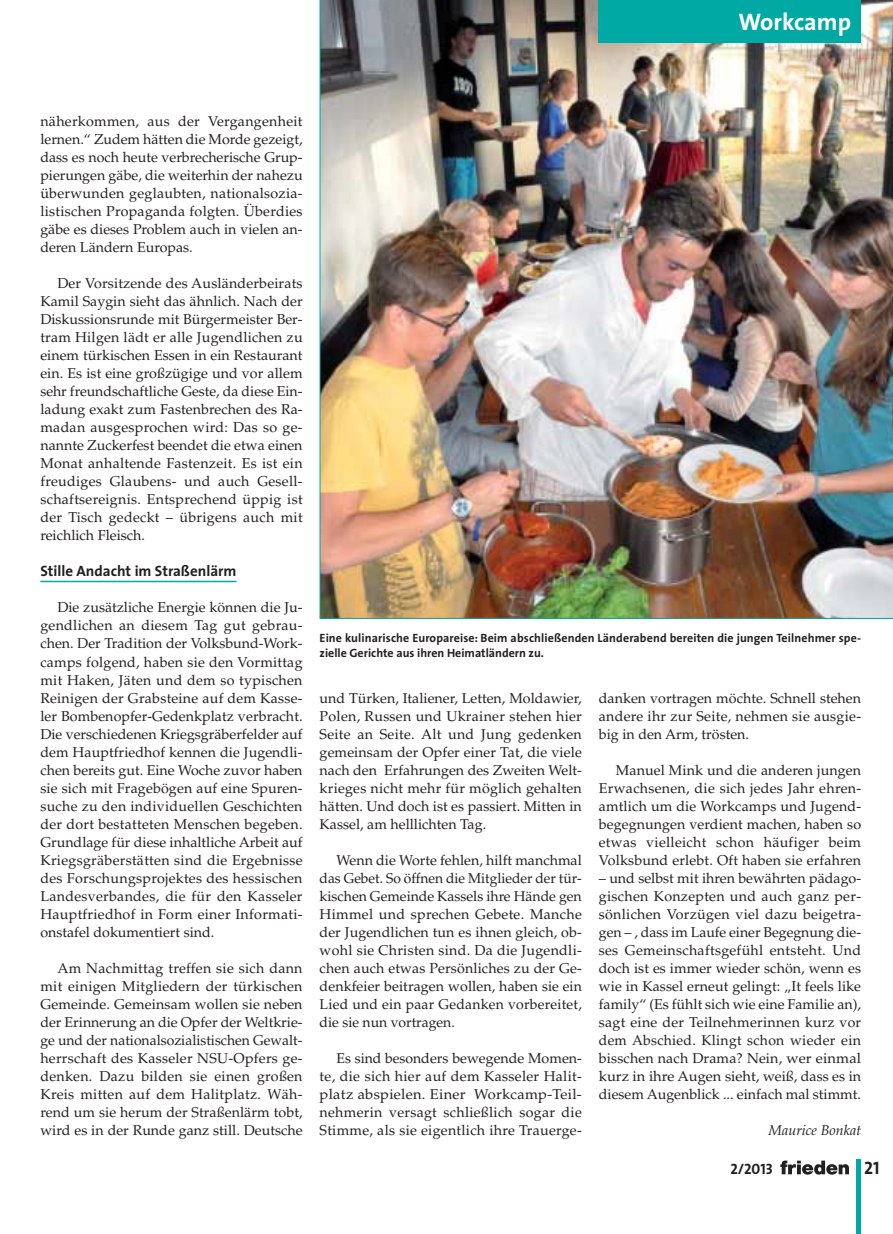
<style>
.page{position:relative;width:893px;height:1234px;background:#fff}
.page>*{position:absolute;margin:0;border:0;box-sizing:border-box;transform-origin:0 0}
.t1{font:700 24px "The Sans";color:#fff}
.t2{font:18px "The Sans Bold Caps";color:#231f20}
.t3{font:700 15px "The Sans";color:#231f20}
.t4{font:15px "The Sans Bold Caps";color:#231f20}
.t5{font:14.25px/18px "Palatino";color:#231f20;text-align:justify}
.t6{font:14.25px "Palatino Italic Os F";color:#231f20}
.t7{font:700 12px/15px "The Sans";letter-spacing:.01em;color:#231f20}
</style>
<div class="page">
<hr style="left:40px;top:580px;width:197px;height:2px;background:#00a9a4">
<img style="left:320px;top:0;width:573px;height:618px">
<div style="left:599px;top:0;width:262px;height:43px;background:#00a9a4"></div>
<hr style="left:857px;top:1159px;width:4px;height:74px;background:#00a9a4">
<svg style="left:780px;top:1160px;width:69px;height:14px"></svg>
<h1 class="t1" style="left:738px;top:13px;width:114px">Workcamp</h1>
<p class="t5" style="left:40px;top:114px;width:264px">näherkommen, aus der Vergangenheit lernen.“ Zudem hätten die Morde ge zeigt, dass es noch heute verbrecherische Grup&shy;pierungen gäbe, die weiterhin der na hezu überwunden ge glaubten, na tio nal sozia - lis tischen Propaganda folgten. Überdies gäbe es dieses Pro blem auch in vielen an - deren Ländern Europas.</p>
<p class="t5" style="left:40px;top:276px;width:264px;text-indent:17px">Der Vorsitzende des Ausländerbeirats Kamil Saygin sieht das ähnlich. Nach der Diskussionsrunde mit Bürgermeister Ber&shy;tram Hilgen lädt er alle Jugendlichen zu einem türkischen Essen in ein Restaurant ein. Es ist eine großzügige und vor allem sehr freundschaftliche Geste, da diese Ein - ladung exakt zum Fastenbrechen des Ra - madan ausgesprochen wird: Das so ge - nannte Zuckerfest beendet die etwa ei nen Monat anhaltende Fastenzeit. Es ist ein freudiges Glaubens- und auch Gesell - schafts ereignis. Entsprechend üppig ist der Tisch gedeckt – übrigens auch mit reichlich Fleisch.</p>
<p class="t3" style="left:40px;top:565px;width:198px">Stille Andacht im Straßenlärm</p>
<p class="t5" style="left:40px;top:600px;width:264px;text-indent:17px">Die zusätzliche Energie können die Ju - gend lichen an diesem Tag gut gebrau&shy;chen. Der Tradition der Volksbund-Work&shy;camps folgend, haben sie den Vormittag mit Haken, Jäten und dem so typischen Reinigen der Grabsteine auf dem Kasse&shy;ler Bombenopfer-Gedenkplatz verbracht.<br>Die verschiedenen Kriegsgräberfelder auf dem Hauptfriedhof kennen die Jugendli&shy;chen bereits gut. Eine Woche zuvor haben sie sich mit Fragebögen auf eine Spuren&shy;suche zu den individuellen Geschichten der dort bestatteten Menschen begeben.<br>Grundlage für diese inhaltliche Arbeit auf Kriegsgräberstätten sind die Ergebnisse des Forschungsprojektes des hessischen Landesverbandes, die für den Kasseler Hauptfriedhof in Form einer Informati&shy;onstafel dokumentiert sind.</p>
<p class="t5" style="left:40px;top:960px;width:264px;text-indent:17px">Am Nachmittag treffen sie sich dann mit einigen Mitgliedern der türkischen Ge meinde. Gemeinsam wollen sie neben der Erinnerung an die Opfer der Weltkrie&shy;ge und der nationalsozialistischen Ge walt - herrschaft des Kasseler NSU-Opfers ge - den ken. Dazu bilden sie einen großen Kreis mitten auf dem Halitplatz. Wäh - rend um sie herum der Straßenlärm tobt, wird es in der Runde ganz still. Deutsche</p>
<p class="t7" style="left:320px;top:631px;width:543px">Eine kulinarische Europareise: Beim abschließenden Länderabend bereiten die jungen Teilnehmer spe - zielle Gerichte aus ihren Heimatländern zu.</p>
<p class="t5" style="left:320px;top:690px;width:264px">und Türken, Italiener, Letten, Moldawier, Polen, Russen und Ukrainer stehen hier Seite an Seite. Alt und Jung gedenken gemeinsam der Opfer einer Tat, die viele nach den Erfahrungen des Zweiten Welt&shy;krieges nicht mehr für möglich gehalten hätten. Und doch ist es passiert. Mitten in Kassel, am helllichten Tag.</p>
<p class="t5" style="left:320px;top:852px;width:264px;text-indent:17px">Wenn die Worte fehlen, hilft manchmal das Gebet. So öffnen die Mitglieder der tür - kischen Gemeinde Kassels ihre Hände gen Himmel und sprechen Gebete. Man che der Jugendlichen tun es ihnen gleich, ob - wohl sie Christen sind. Da die Jugendli&shy;chen auch etwas Persönliches zu der Ge - denkfeier beitragen wollen, haben sie ein Lied und ein paar Gedanken vor be reitet, die sie nun vortragen.</p>
<p class="t5" style="left:320px;top:1050px;width:264px;text-indent:17px">Es sind be son ders bewegende Momen&shy;te, die sich hier auf dem Kasseler Halit&shy;platz abspielen. Ei ner Workcamp-Teil - neh merin versagt schließ lich sogar die Stimme, als sie ei gent lich ihre Trauerge-</p>
<p class="t5" style="left:599px;top:690px;width:264px">danken vortragen möchte. Schnell stehen andere ihr zur Seite, nehmen sie ausgie&shy;big in den Arm, trös ten.</p>
<p class="t5" style="left:599px;top:762px;width:264px;text-indent:17px">Manuel Mink und die anderen jungen Erwachsenen, die sich jedes Jahr ehren&shy;amtlich um die Workcamps und Jugend&shy;begegnungen verdient machen, haben so etwas vielleicht schon häufiger beim Volks bund erlebt. Oft haben sie erfahren</p>
<p class="t5" style="left:599px;top:870px;width:264px">– und selbst mit ihren bewährten pädago&shy;gischen Konzepten und auch ganz per&shy;sönlichen Vorzügen viel dazu beigetra&shy;gen – , dass im Laufe einer Begegnung die - ses Gemeinschaftsgefühl entsteht. Und doch ist es immer wieder schön, wenn es wie in Kassel erneut gelingt: „It feels like family“ (Es fühlt sich wie eine Familie an), sagt eine der Teilnehmerinnen kurz vor dem Abschied. Klingt schon wieder ein bisschen nach Drama? Nein, wer einmal kurz in ihre Augen sieht, weiß, dass es in diesem Augenblick ... einfach mal stimmt.</p>
<p class="t6" style="left:769px;top:1124px;width:94px">Maurice Bonkat</p>
<p class="t4" style="left:730px;top:1160px;width:44px">2/2013</p>
<p class="t2" style="left:864px;top:1157px;width:17px">21</p>
</div>
